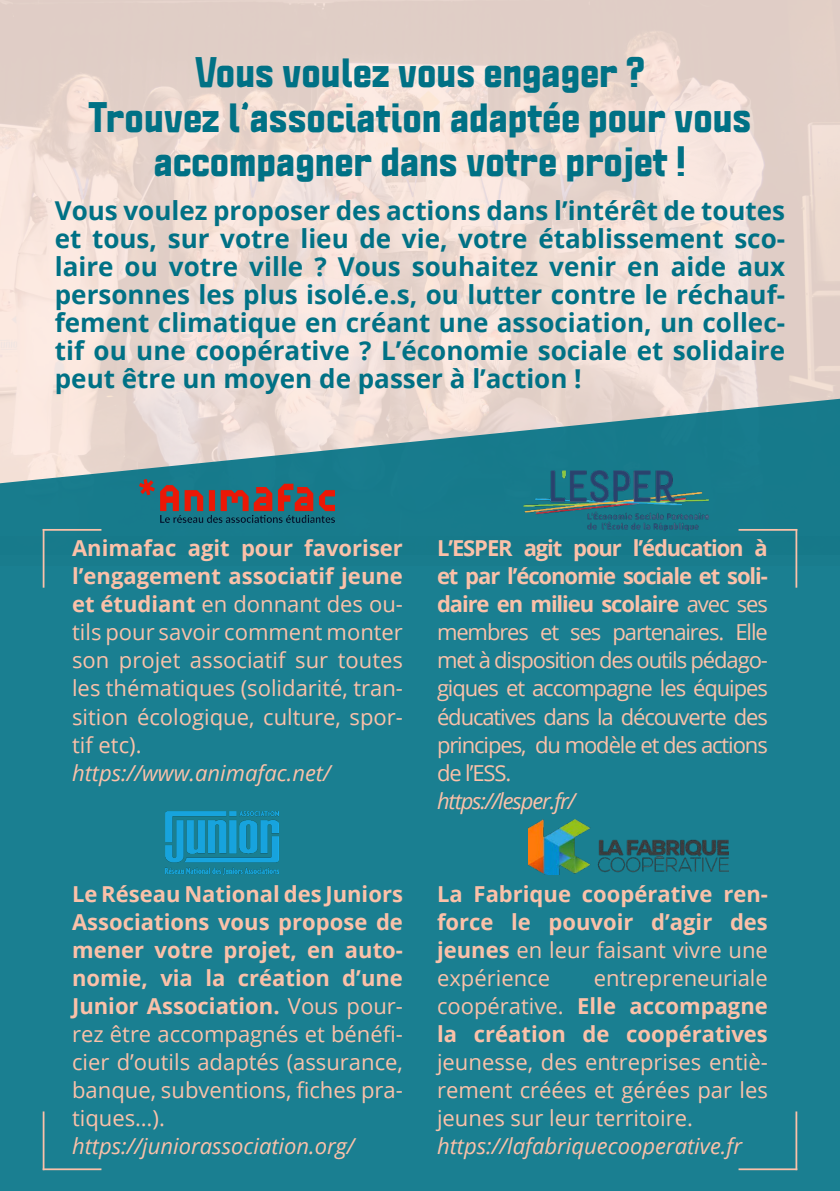
<style>
.page{position:relative;width:840px;height:1191px;background:#fff}
.page>*{position:absolute;margin:0;border:0;box-sizing:border-box;transform-origin:0 0}
.t1{font:900 37.4px/44.8px "Politica";color:#007185;text-align:center}
.t2{font:700 26px/28px "Open Sans";color:#007185;text-align:justify}
.t3{font:22px/28px "Open Sans";color:#fbc1a9;text-align:justify}
.t4{font:700 22px/28px "Open Sans";color:#fbc1a9;text-align:justify}
.t5{font:italic 22px "Open Sans";color:#fbc1a9}
.t6{font:italic 22px "Open Sans";letter-spacing:-.05em;color:#fbc1a9}
.s1{font-weight:700}
.s2{font-weight:400}
</style>
<div class="page">
<svg style="left:0;top:0;width:839px;height:398px;background:#ecd9d1"></svg>
<div style="left:0;top:398px;width:839px;height:793px;background:#1a7f91"></div>
<hr style="left:43px;top:1168px;width:58px;height:2px;background:#fbc1a9">
<hr style="left:43px;top:1111px;width:1px;height:59px;background:#fbc1a9">
<hr style="left:738px;top:529px;width:58px;height:2px;background:#fbc1a9">
<hr style="left:795px;top:529px;width:1px;height:58px;background:#fbc1a9">
<hr style="left:795px;top:1111px;width:1px;height:59px;background:#fbc1a9">
<hr style="left:738px;top:1168px;width:58px;height:2px;background:#fbc1a9">
<hr style="left:43px;top:529px;width:1px;height:58px;background:#fbc1a9">
<hr style="left:43px;top:529px;width:58px;height:2px;background:#fbc1a9">
<img style="left:140px;top:479px;width:194px;height:43px">
<img style="left:523px;top:471px;width:185px;height:59px">
<img style="left:528px;top:820px;width:199px;height:54px">
<img style="left:165px;top:811px;width:113px;height:63px">
<p class="t1" style="left:195px;top:48px;width:451px">Vous voulez vous engager ?</p>
<p class="t1" style="left:89px;top:93px;width:663px">Trouvez l’association adaptée pour vous accompagner dans votre projet !</p>
<p class="t2" style="left:55px;top:196px;width:731px">Vous voulez proposer des actions dans l’intérêt de toutes et tous, sur votre lieu de vie, votre établissement sco&shy;laire ou votre ville ? Vous souhaitez venir en aide aux personnes les plus isolé.e.s, ou lutter contre le réchauf&shy;fement climatique en créant une association, un collec&shy;tif ou une coopérative ? L’économie sociale et solidaire peut être un moyen de passer à l’action !</p>
<p class="t3" style="left:72px;top:534px;width:332px"><span class="s1">Animafac agit pour favoriser l’engagement associatif jeune et étudiant</span> en donnant des ou&shy;tils pour savoir comment monter son projet associatif sur toutes les thématiques (solidarité, tran&shy;sition écologique, culture, spor&shy;tif etc).</p>
<p class="t5" style="left:72px;top:757px;width:260px">https://www.animafac.net/</p>
<p class="t4" style="left:72px;top:879px;width:332px">Le Réseau National des Juniors Associations vous propose de mener votre projet, en auto&shy;nomie, via la création d’une Junior Association. <span class="s2">Vous pour&shy;rez être accompagnés et bénéfi&shy;cier d’outils adaptés (assurance, banque, subventions, fiches pra&shy;tiques…).</span></p>
<p class="t5" style="left:72px;top:1130px;width:284px">https://juniorassociation.org/</p>
<p class="t3" style="left:437px;top:534px;width:332px"><span class="s1">L’ESPER agit pour l’éducation à et par l’économie sociale et soli&shy;daire en milieu scolaire</span> avec ses membres et ses partenaires. Elle met à disposition des outils pédago&shy;giques et accompagne les équipes éducatives dans la découverte des principes, du modèle et des actions de l’ESS.</p>
<p class="t6" style="left:437px;top:785px;width:140px">https://lesper.fr/</p>
<p class="t4" style="left:437px;top:879px;width:332px">La Fabrique coopérative ren&shy;force le pouvoir d’agir des jeunes <span class="s2">en leur faisant vivre une expérience</span></p>
<p class="t3" style="left:437px;top:963px;width:332px;text-indent:157px">entrepreneuriale coopérative. <span class="s1">Elle accompagne la création de coopératives </span>jeunesse, des entreprises entiè&shy;rement créées et gérées par les jeunes sur leur territoire.</p>
<p class="t5" style="left:437px;top:1130px;width:306px">https://lafabriquecooperative.fr</p>
</div>
